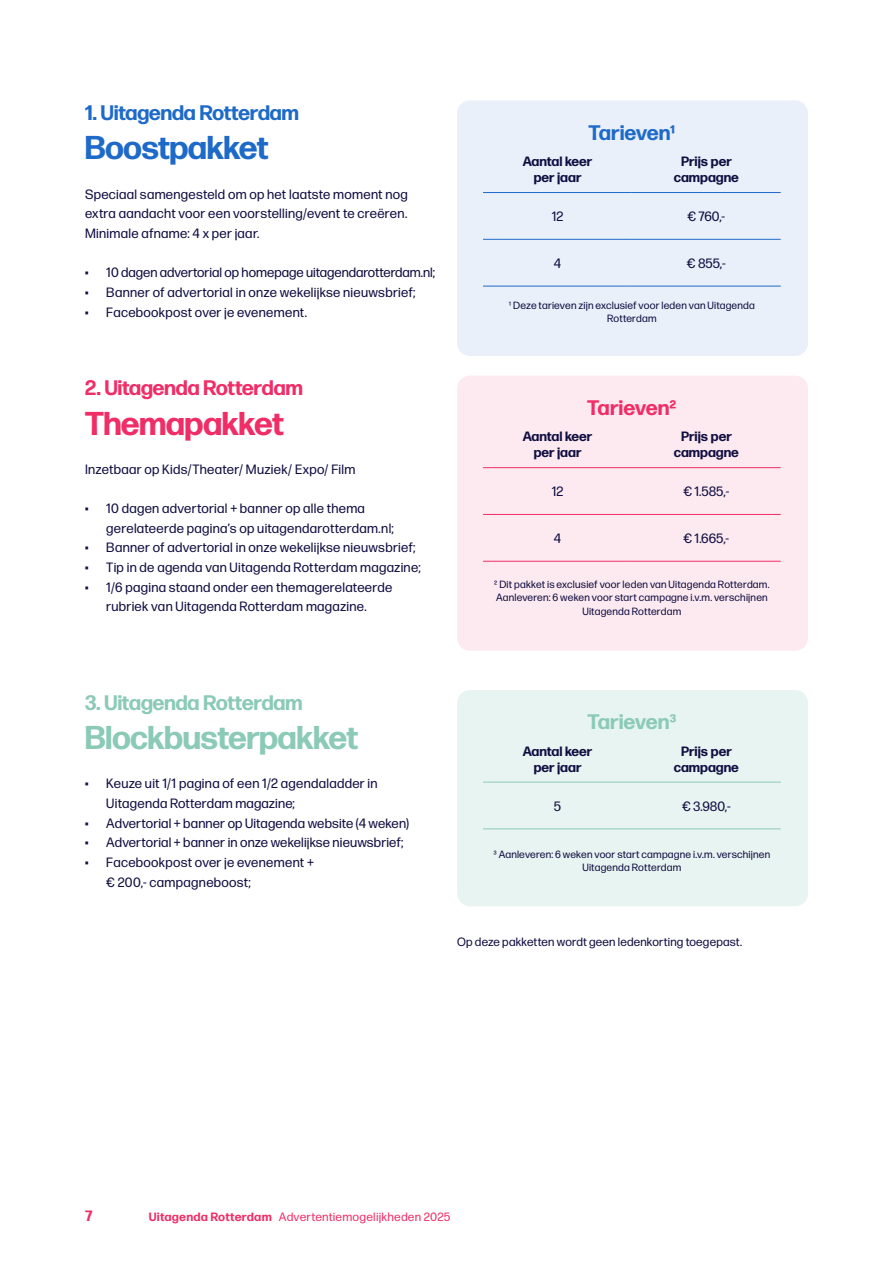
<style>
.page{position:relative;width:893px;height:1263px;background:#fff}
.page>*{position:absolute;margin:0;border:0;box-sizing:border-box;transform-origin:0 0}
.t1{font:700 33px "Forma DJR Display";color:#8bcab7}
.t2{font:700 33px "Forma DJR Display";color:#1e6ac9}
.t3{font:700 33px "Forma DJR Display";color:#f02d67}
.t4{font:700 21px "Forma DJR Display";letter-spacing:.005em;color:#1e6ac9}
.t5{font:700 21px "Forma DJR Display";letter-spacing:.005em;color:#f02d67}
.t6{font:700 21px "Forma DJR Display";letter-spacing:.005em;color:#8bcab7}
.t7{font:700 21px "Forma DJR Text";letter-spacing:-.01em;color:#1e6ac9}
.t8{font:700 21px "Forma DJR Text";color:#f02d67}
.t9{font:700 21px "Forma DJR Text";letter-spacing:-.005em;color:#8bcab7}
.t10{font:700 15px "Forma DJR Text";color:#f02d67}
.t11{font:13.5px/19.6px "Forma DJR Text";letter-spacing:.02em;color:#100e41}
.t12{font:700 13.5px/16.2px "Forma DJR Text";color:#100e41;text-align:center}
.t13{font:13.5px "Forma DJR Text";color:#100e41}
.t14{font:12px "Forma DJR Micro";letter-spacing:.015em;color:#f02d67}
.t15{font:12px "Forma DJR Text";letter-spacing:.015em;color:#100e41}
.t16{font:10.5px/13.5px "Forma DJR Text";letter-spacing:.02em;color:#100e41;text-align:center}
.s1{font-weight:700}
</style>
<div class="page">
<div style="left:457px;top:100px;width:351px;height:256px;background:#e9f0fa;border-radius:13px"></div>
<hr style="left:483px;top:286px;width:149px;height:1px;background:#1e6ac9">
<hr style="left:632px;top:286px;width:149px;height:1px;background:#1e6ac9">
<hr style="left:483px;top:192px;width:149px;height:1px;background:#1e6ac9">
<hr style="left:632px;top:192px;width:149px;height:1px;background:#1e6ac9">
<hr style="left:483px;top:239px;width:149px;height:1px;background:#1e6ac9">
<hr style="left:632px;top:239px;width:149px;height:1px;background:#1e6ac9">
<div style="left:457px;top:376px;width:351px;height:275px;background:#fdeaf0;border-radius:13px"></div>
<hr style="left:483px;top:467px;width:149px;height:1px;background:#f02d67">
<hr style="left:632px;top:467px;width:149px;height:1px;background:#f02d67">
<hr style="left:483px;top:514px;width:149px;height:1px;background:#f02d67">
<hr style="left:632px;top:514px;width:149px;height:1px;background:#f02d67">
<hr style="left:483px;top:561px;width:149px;height:1px;background:#f02d67">
<hr style="left:632px;top:561px;width:149px;height:1px;background:#f02d67">
<div style="left:457px;top:690px;width:351px;height:216px;background:#e8f4f1;border-radius:13px"></div>
<hr style="left:483px;top:782px;width:149px;height:1px;background:#8bcab7">
<hr style="left:632px;top:782px;width:149px;height:1px;background:#8bcab7">
<hr style="left:483px;top:828px;width:149px;height:1px;background:#8bcab7">
<hr style="left:632px;top:828px;width:149px;height:1px;background:#8bcab7">
<h2 class="t4" style="left:85px;top:99px;width:215px">1. Uitagenda Rotterdam</h2>
<h1 class="t2" style="left:85px;top:127px;width:185px">Boostpakket</h1>
<p class="t11" style="left:85px;top:184px;width:324px;text-align:justify">Speciaal samengesteld om op het laatste moment nog extra aandacht voor een voorstelling/event te creëren.<br>Minimale afname: 4 x per jaar.</p>
<p class="t13" style="left:85px;top:264px;width:351px">• 10 dagen advertorial op homepage uitagendarotterdam.nl;</p>
<p class="t11" style="left:85px;top:282px;width:332px">• Banner of advertorial in onze wekelijkse nieuwsbrief;</p>
<p class="t11" style="left:85px;top:302px;width:223px">• Facebookpost over je evenement.</p>
<h2 class="t5" style="left:85px;top:375px;width:219px">2. Uitagenda Rotterdam</h2>
<h1 class="t3" style="left:85px;top:402px;width:200px">Themapakket</h1>
<p class="t11" style="left:85px;top:459px;width:272px">Inzetbaar op Kids/Theater/ Muziek/ Expo/ Film</p>
<p class="t11" style="left:106px;top:498px;width:289px;text-indent:-21px">• 10 dagen advertorial + banner op alle thema gerelateerde pagina’s op uitagendarotterdam.nl;</p>
<p class="t11" style="left:85px;top:537px;width:332px">• Banner of advertorial in onze wekelijkse nieuwsbrief;</p>
<p class="t11" style="left:85px;top:557px;width:337px">• Tip in de agenda van Uitagenda Rotterdam magazine;</p>
<p class="t11" style="left:85px;top:577px;width:309px;text-align:center">• 1/6 pagina staand onder een themagerelateerde rubriek van Uitagenda Rotterdam magazine.</p>
<h2 class="t7" style="left:588px;top:119px;width:88px">Tarieven1</h2>
<p class="t12" style="left:523px;top:153px;width:71px">Aantal keer per jaar</p>
<p class="t12" style="left:674px;top:153px;width:67px">Prijs per campagne</p>
<p class="t11" style="left:552px;top:206px;width:13px">12</p>
<p class="t11" style="left:687px;top:206px;width:39px">€ 760,-</p>
<p class="t11" style="left:554px;top:253px;width:9px">4</p>
<p class="t11" style="left:687px;top:253px;width:40px">€ 855,-</p>
<p class="t16" style="left:509px;top:298px;width:247px">1 Deze tarieven zijn exclusief voor leden van Uitagenda<br>Rotterdam</p>
<h2 class="t8" style="left:587px;top:394px;width:91px">Tarieven2</h2>
<p class="t12" style="left:523px;top:428px;width:71px">Aantal keer per jaar</p>
<p class="t12" style="left:674px;top:428px;width:67px">Prijs per campagne</p>
<p class="t11" style="left:552px;top:481px;width:13px">12</p>
<p class="t11" style="left:683px;top:481px;width:47px">€ 1.585,-</p>
<p class="t11" style="left:554px;top:528px;width:9px">4</p>
<p class="t11" style="left:683px;top:528px;width:47px">€ 1.665,-</p>
<p class="t16" style="left:494px;top:577px;width:277px">2 Dit pakket is exclusief voor leden van Uitagenda Rotterdam.<br>Aanleveren: 6 weken voor start campagne i.v.m. verschijnen<br>Uitagenda Rotterdam</p>
<h2 class="t6" style="left:85px;top:689px;width:219px">3. Uitagenda Rotterdam</h2>
<h1 class="t1" style="left:85px;top:716px;width:275px">Blockbusterpakket</h1>
<p class="t11" style="left:106px;top:773px;width:273px;text-indent:-21px">• Keuze uit 1/1 pagina of een 1/2 agendaladder in<br>Uitagenda Rotterdam magazine;</p>
<p class="t11" style="left:85px;top:813px;width:326px">• Advertorial + banner op Uitagenda website (4 weken)</p>
<p class="t11" style="left:85px;top:832px;width:320px">• Advertorial + banner in onze wekelijkse nieuwsbrief;</p>
<p class="t11" style="left:106px;top:852px;width:209px;text-indent:-21px">• Facebookpost over je evenement + € 200,- campagneboost;</p>
<h2 class="t9" style="left:587px;top:708px;width:91px">Tarieven3</h2>
<p class="t12" style="left:523px;top:742px;width:71px">Aantal keer per jaar</p>
<p class="t12" style="left:674px;top:742px;width:67px">Prijs per campagne</p>
<p class="t11" style="left:554px;top:796px;width:9px">5</p>
<p class="t11" style="left:682px;top:796px;width:50px">€ 3.980,-</p>
<p class="t16" style="left:493px;top:847px;width:278px">3 Aanleveren: 6 weken voor start campagne i.v.m. verschijnen<br>Uitagenda Rotterdam</p>
<p class="t15" style="left:457px;top:934px;width:286px">Op deze pakketten wordt geen ledenkorting toegepast.</p>
<p class="t10" style="left:85px;top:1206px;width:9px">7</p>
<p class="t14" style="left:149px;top:1209px;width:303px"><span class="s1">Uitagenda Rotterdam</span> Advertentiemogelijkheden 2025</p>
</div>
